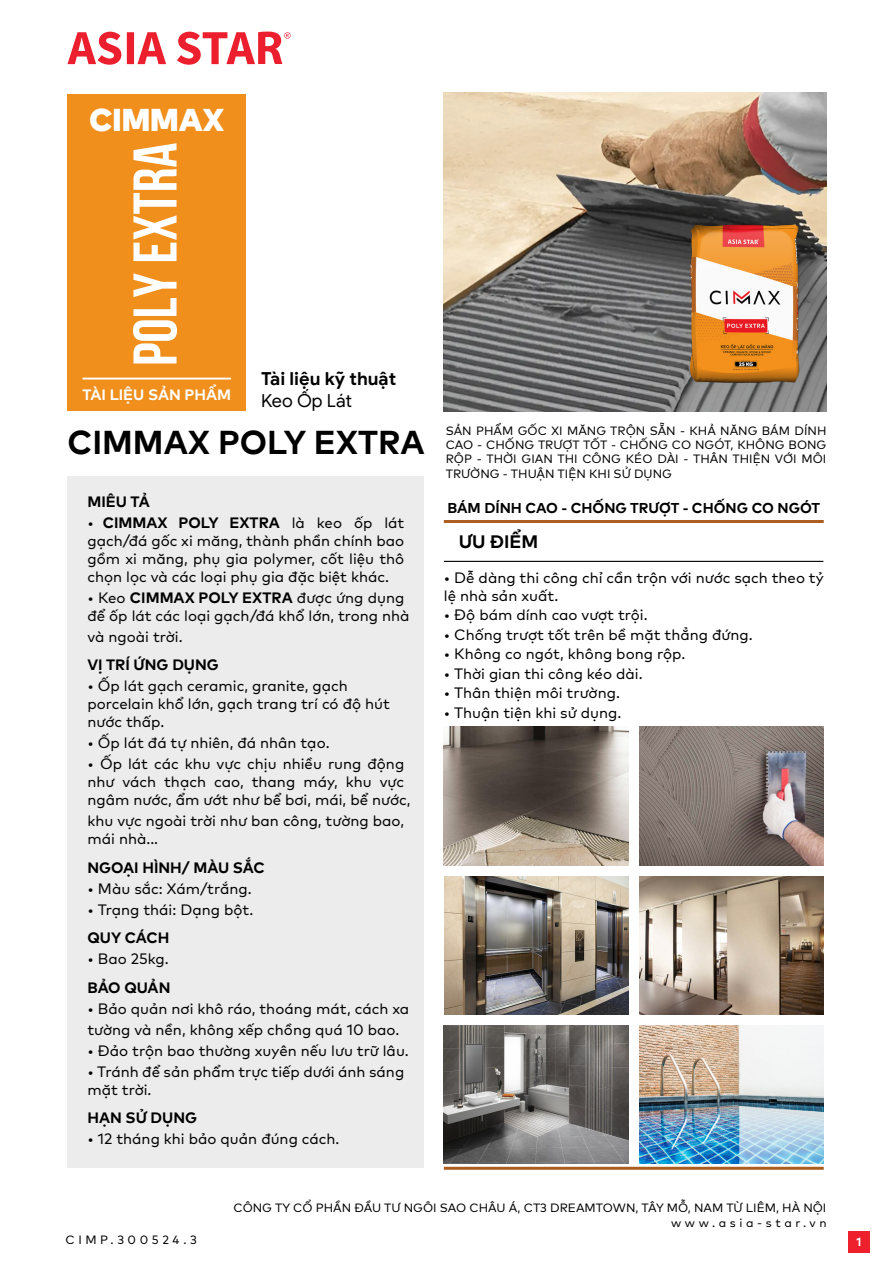
<style>
.page{position:relative;width:893px;height:1263px;background:#fff}
.page>*{position:absolute;margin:0;border:0;box-sizing:border-box;transform-origin:0 0}
.t1{font:61.5px "UTM Bebas";color:#fff}
.t2{font:33px "UAS Bold";color:#000}
.t3{font:31.5px "UAS Black";color:#fff}
.t4{font:700 18px "Google Sans";color:#000}
.t5{font:18px "Google Sans";color:#000}
.t6{font:18px "UAS Bold";color:#000}
.t7{font:15px/18px "UAS Book";color:#000}
.t8{font:15px "UAS Bold";color:#000}
.t9{font:15px "UAS Bold";color:#fff}
.t10{font:14.25px "UAS Bold";color:#000}
.t11{font:12px/14.4px "UAS Book";color:#000;text-align:right}
.t12{font:12px "UAS Book";letter-spacing:.3em;color:#000}
.t13{font:12px "UAS Bold";color:#fff}
.s1{font-family:"UAS Book"}
.s2{font-family:"UAS Bold"}
</style>
<div class="page">
<div style="left:848px;top:1231px;width:22px;height:22px;background:#ee202e"></div>
<svg style="left:67px;top:32px;width:223px;height:33px"></svg>
<div style="left:68px;top:94px;width:178px;height:317px;background:#f08f1c"></div>
<hr style="left:82px;top:378px;width:149px;height:2px;background:#fff">
<img style="left:444px;top:92px;width:382px;height:319px">
<img style="left:634px;top:192px;width:192px;height:219px">
<div style="left:68px;top:476px;width:356px;height:692px;background:#ececec"></div>
<img style="left:444px;top:727px;width:184px;height:138px">
<img style="left:639px;top:727px;width:185px;height:138px">
<img style="left:444px;top:876px;width:184px;height:138px">
<img style="left:639px;top:876px;width:185px;height:138px">
<img style="left:444px;top:1025px;width:184px;height:138px">
<img style="left:639px;top:1025px;width:185px;height:138px">
<hr style="left:444px;top:561px;width:379px;height:1px;background:#000">
<hr style="left:444px;top:520px;width:380px;height:3px;background:#ac5e21">
<hr style="left:444px;top:1167px;width:380px;height:3px;background:#ac5e21">
<h3 class="t3" style="left:89px;top:96px;width:136px">CIMMAX</h3>
<h1 class="t1" style="left:111px;top:366px;width:225px;rotate:-90deg">POLY EXTRA</h1>
<p class="t9" style="left:82px;top:384px;width:150px">TÀI LIỆU SẢN PHẨM</p>
<p class="t4" style="left:261px;top:367px;width:137px">Tài liệu kỹ thuật</p>
<p class="t5" style="left:261px;top:389px;width:92px">Keo Ốp Lát</p>
<h2 class="t2" style="left:67px;top:417px;width:359px">CIMMAX POLY EXTRA</h2>
<p class="t8" style="left:87px;top:490px;width:64px">MIÊU TẢ</p>
<p class="t8" style="left:87px;top:511px;width:318px"><span class="s1">•</span> CIMMAX POLY EXTRA <span class="s1">là keo ốp lát</span></p>
<p class="t7" style="left:87px;top:530px;width:318px;text-align:justify">gạch/đá gốc xi măng, thành phần chính bao gồm xi măng, phụ gia polymer, cốt liệu thô chọn lọc và các loại phụ gia đặc biệt khác.</p>
<p class="t7" style="left:87px;top:587px;width:324px">• Keo <span class="s2">CIMMAX POLY EXTRA</span> được ứng dụng để ốp lát các loại gạch/đá khổ lớn, trong nhà</p>
<p class="t7" style="left:87px;top:626px;width:97px">và ngoài trời.</p>
<p class="t8" style="left:87px;top:653px;width:133px">VỊ TRÍ ỨNG DỤNG</p>
<p class="t7" style="left:87px;top:676px;width:304px">• Ốp lát gạch ceramic, granite, gạch porcelain khổ lớn, gạch trang trí có độ hút nước thấp.</p>
<p class="t7" style="left:87px;top:733px;width:244px">• Ốp lát đá tự nhiên, đá nhân tạo.</p>
<p class="t7" style="left:87px;top:754px;width:325px">• Ốp lát các khu vực chịu nhiều rung động như vách thạch cao, thang máy, khu vực ngâm nước, ẩm ướt như bể bơi, mái, bể nước,</p>
<p class="t7" style="left:87px;top:811px;width:318px">khu vực ngoài trời như ban công, tường bao, mái nhà...</p>
<p class="t8" style="left:87px;top:856px;width:179px">NGOẠI HÌNH/ MÀU SẮC</p>
<p class="t7" style="left:87px;top:878px;width:166px">• Màu sắc: Xám/trắng.</p>
<p class="t7" style="left:87px;top:899px;width:167px">• Trạng thái: Dạng bột.</p>
<p class="t8" style="left:87px;top:926px;width:83px">QUY CÁCH</p>
<p class="t7" style="left:87px;top:949px;width:83px">• Bao 25kg.</p>
<p class="t8" style="left:87px;top:976px;width:84px">BẢO QUẢN</p>
<p class="t7" style="left:87px;top:997px;width:323px;line-height:21px">• Bảo quản nơi khô ráo, thoáng mát, cách xa tường và nền, không xếp chồng quá 10 bao.</p>
<p class="t7" style="left:87px;top:1040px;width:323px">• Đảo trộn bao thường xuyên nếu lưu trữ lâu.</p>
<p class="t7" style="left:87px;top:1061px;width:318px">• Tránh để sản phẩm trực tiếp dưới ánh sáng mặt trời.</p>
<p class="t8" style="left:87px;top:1106px;width:111px">HẠN SỬ DỤNG</p>
<p class="t7" style="left:87px;top:1129px;width:254px">• 12 tháng khi bảo quản đúng cách.</p>
<p class="t11" style="left:446px;top:422px;width:382px;text-align:justify">SẢN PHẨM GỐC XI MĂNG TRỘN SẴN - KHẢ NĂNG BÁM DÍNH CAO - CHỐNG TRƯỢT TỐT - CHỐNG CO NGÓT, KHÔNG BONG RỘP - THỜI GIAN THI CÔNG KÉO DÀI - THÂN THIỆN VỚI MÔI TRƯỜNG - THUẬN TIỆN KHI SỬ DỤNG</p>
<p class="t10" style="left:447px;top:497px;width:374px">BÁM DÍNH CAO - CHỐNG TRƯỢT - CHỐNG CO NGÓT</p>
<p class="t6" style="left:459px;top:528px;width:81px">ƯU ĐIỂM</p>
<p class="t7" style="left:444px;top:567px;width:381px">• Dễ dàng thi công chỉ cần trộn với nước sạch theo tỷ lệ nhà sản xuất.</p>
<p class="t7" style="left:444px;top:604px;width:205px">• Độ bám dính cao vượt trội.</p>
<p class="t7" style="left:444px;top:624px;width:310px">• Chống trượt tốt trên bề mặt thẳng đứng.</p>
<p class="t7" style="left:444px;top:643px;width:243px">• Không co ngót, không bong rộp.</p>
<p class="t7" style="left:444px;top:663px;width:200px">• Thời gian thi công kéo dài.</p>
<p class="t7" style="left:444px;top:682px;width:178px">• Thân thiện môi trường.</p>
<p class="t7" style="left:444px;top:702px;width:179px">• Thuận tiện khi sử dụng.</p>
<p class="t12" style="left:66px;top:1230px;width:133px">CIMP.300524.3</p>
<p class="t11" style="left:234px;top:1200px;width:594px">CÔNG TY CỔ PHẦN ĐẦU TƯ NGÔI SAO CHÂU Á, CT3 DREAMTOWN, TÂY MỖ, NAM TỪ LIÊM, HÀ NỘI www.asia-star.vn</p>
<p class="t13" style="left:856px;top:1232px;width:6px">1</p>
</div>
